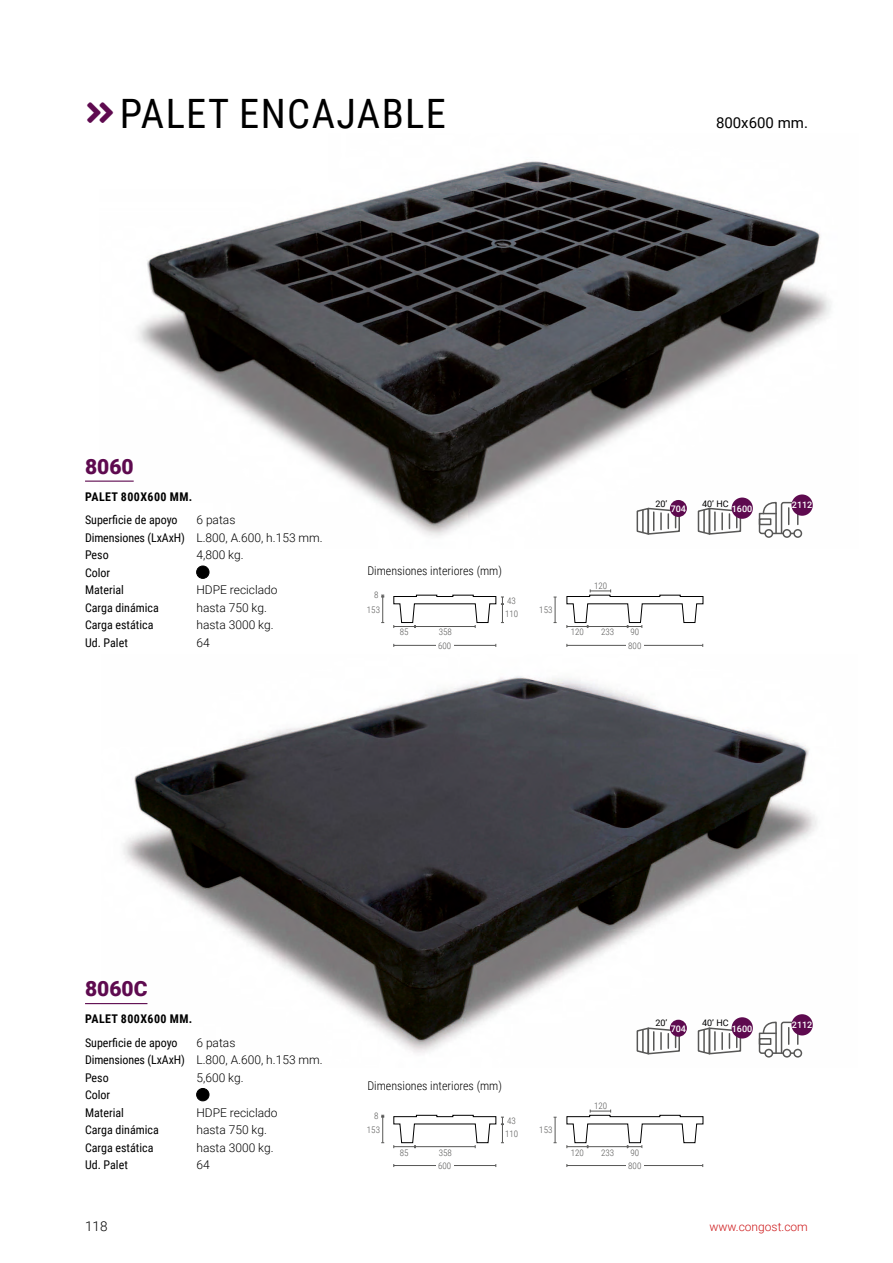
<style>
.page{position:relative;width:893px;height:1263px;background:#fff}
.page>*{position:absolute;margin:0;border:0;box-sizing:border-box;transform-origin:0 0}
.t1{font:40.5px "Roboto Condensed";letter-spacing:.035em;color:#000}
.t2{font:900 21px "Roboto";color:#5e0a4f}
.t3{font:15px "Roboto";color:#000}
.t4{font:300 13.5px "Roboto";color:#000}
.t5{font:300 12px/17.5px "Roboto";color:#000}
.t6{font:12px/17.5px "Roboto Condensed";color:#000}
.t7{font:300 12px "Roboto Condensed";color:#000}
.t8{font:700 12px "Roboto Condensed";letter-spacing:.035em;color:#000}
.t9{font:300 12px "Roboto";color:#cd1719}
.t10{font:300 9px "Roboto Condensed";color:#575756}
.t11{font:500 9px "Roboto";color:#fff}
.t12{font:9px "Roboto";color:#000}
.s1{font-family:"Roboto Condensed";font-weight:400}
</style>
<div class="page">
<img style="left:99px;top:161px;width:732px;height:377px">
<img style="left:101px;top:676px;width:716px;height:382px">
<hr style="left:567px;top:1165px;width:136px;height:1px;background:#575756">
<div style="left:626px;top:1162px;width:18px;height:7px;background:#fff"></div>
<svg style="left:566px;top:1109px;width:138px;height:39px"></svg>
<svg style="left:554px;top:1117px;width:3px;height:26px"></svg>
<hr style="left:567px;top:645px;width:136px;height:1px;background:#575756">
<div style="left:626px;top:642px;width:18px;height:7px;background:#fff"></div>
<svg style="left:566px;top:589px;width:138px;height:39px"></svg>
<svg style="left:554px;top:597px;width:3px;height:26px"></svg>
<hr style="left:394px;top:645px;width:102px;height:1px;background:#575756">
<div style="left:436px;top:642px;width:18px;height:7px;background:#fff"></div>
<svg style="left:393px;top:594px;width:111px;height:34px"></svg>
<svg style="left:381px;top:595px;width:3px;height:28px"></svg>
<hr style="left:394px;top:1165px;width:102px;height:1px;background:#575756">
<div style="left:436px;top:1162px;width:18px;height:7px;background:#fff"></div>
<svg style="left:393px;top:1114px;width:111px;height:34px"></svg>
<svg style="left:381px;top:1115px;width:3px;height:28px"></svg>
<hr style="left:85px;top:481px;width:49px;height:1px;background:#5e0a4f">
<div style="left:197px;top:566px;width:12px;height:12px;background:#000;border-radius:50%"></div>
<div style="left:196px;top:566px;width:13px;height:13px;border:1px solid #000;border-radius:50%"></div>
<hr style="left:85px;top:1003px;width:62px;height:1px;background:#5e0a4f">
<div style="left:197px;top:1088px;width:12px;height:13px;background:#000;border-radius:50%"></div>
<div style="left:196px;top:1088px;width:13px;height:13px;border:1px solid #000;border-radius:50%"></div>
<div style="left:764px;top:529px;width:9px;height:9px;border:1px solid #575756;border-radius:4px"></div>
<div style="left:782px;top:529px;width:9px;height:9px;border:1px solid #575756;border-radius:4px"></div>
<div style="left:793px;top:529px;width:9px;height:9px;border:1px solid #575756;border-radius:4px"></div>
<svg style="left:758px;top:501px;width:45px;height:34px"></svg>
<div style="left:791px;top:494px;width:22px;height:22px;background:#5e0a4f;border-radius:50%"></div>
<svg style="left:635px;top:507px;width:46px;height:29px"></svg>
<div style="left:670px;top:500px;width:17px;height:17px;background:#5e0a4f;border-radius:50%"></div>
<svg style="left:697px;top:507px;width:45px;height:29px"></svg>
<div style="left:732px;top:497px;width:21px;height:22px;background:#5e0a4f;border-radius:50%"></div>
<div style="left:764px;top:1049px;width:9px;height:8px;border:1px solid #575756;border-radius:4px"></div>
<div style="left:782px;top:1049px;width:9px;height:8px;border:1px solid #575756;border-radius:4px"></div>
<div style="left:793px;top:1049px;width:9px;height:8px;border:1px solid #575756;border-radius:4px"></div>
<svg style="left:758px;top:1021px;width:45px;height:34px"></svg>
<div style="left:791px;top:1014px;width:22px;height:21px;background:#5e0a4f;border-radius:50%"></div>
<svg style="left:635px;top:1026px;width:46px;height:29px"></svg>
<div style="left:670px;top:1020px;width:17px;height:17px;background:#5e0a4f;border-radius:50%"></div>
<svg style="left:697px;top:1026px;width:45px;height:29px"></svg>
<div style="left:732px;top:1017px;width:21px;height:21px;background:#5e0a4f;border-radius:50%"></div>
<h1 class="t1" style="left:120px;top:85px;width:328px">PALET ENCAJABLE</h1>
<p class="t3" style="left:716px;top:112px;width:93px">800x600 mm.</p>
<h2 class="t2" style="left:85px;top:452px;width:50px">8060</h2>
<p class="t8" style="left:85px;top:488px;width:108px">PALET 800X600 MM.</p>
<p class="t6" style="left:85px;top:511px;width:94px">Superficie de apoyo</p>
<p class="t5" style="left:85px;top:511px;width:239px;text-indent:111px">6 patas<br><span class="s1">Dimensiones (LxAxH)</span> L.800, A.600, h.153 mm.</p>
<p class="t6" style="left:85px;top:546px;width:25px">Peso</p>
<p class="t5" style="left:196px;top:546px;width:49px">4,800 kg.</p>
<p class="t6" style="left:85px;top:563px;width:40px">Color<br>Material</p>
<p class="t5" style="left:196px;top:581px;width:83px">HDPE reciclado</p>
<p class="t6" style="left:85px;top:598px;width:75px">Carga dinámica</p>
<p class="t5" style="left:196px;top:598px;width:72px">hasta 750 kg.</p>
<p class="t6" style="left:85px;top:616px;width:70px">Carga estática</p>
<p class="t5" style="left:196px;top:616px;width:79px">hasta 3000 kg.</p>
<p class="t6" style="left:85px;top:633px;width:44px">Ud. Palet</p>
<p class="t5" style="left:196px;top:633px;width:15px">64</p>
<p class="t12" style="left:655px;top:497px;width:13px">20’</p>
<p class="t11" style="left:671px;top:502px;width:17px">704</p>
<p class="t12" style="left:702px;top:497px;width:28px">40’ HC</p>
<p class="t11" style="left:732px;top:502px;width:22px">1600</p>
<p class="t7" style="left:367px;top:562px;width:136px">Dimensiones interiores (mm)</p>
<p class="t10" style="left:374px;top:589px;width:6px">8</p>
<p class="t10" style="left:507px;top:594px;width:10px">43</p>
<p class="t10" style="left:367px;top:603px;width:15px">153</p>
<p class="t10" style="left:539px;top:603px;width:15px">153</p>
<p class="t10" style="left:438px;top:639px;width:15px">600</p>
<p class="t10" style="left:505px;top:607px;width:15px">110</p>
<p class="t10" style="left:400px;top:626px;width:10px">85</p>
<p class="t10" style="left:439px;top:626px;width:15px">358</p>
<p class="t10" style="left:594px;top:580px;width:15px">120</p>
<p class="t10" style="left:571px;top:626px;width:15px">120</p>
<p class="t10" style="left:601px;top:626px;width:15px">233</p>
<p class="t10" style="left:630px;top:626px;width:10px">90</p>
<p class="t10" style="left:628px;top:639px;width:15px">800</p>
<p class="t11" style="left:792px;top:499px;width:22px">2112</p>
<h2 class="t2" style="left:85px;top:974px;width:64px">8060C</h2>
<p class="t8" style="left:85px;top:1011px;width:108px">PALET 800X600 MM.</p>
<p class="t6" style="left:85px;top:1033px;width:94px">Superficie de apoyo</p>
<p class="t5" style="left:85px;top:1033px;width:239px;text-indent:111px">6 patas<br><span class="s1">Dimensiones (LxAxH)</span> L.800, A.600, h.153 mm.</p>
<p class="t6" style="left:85px;top:1068px;width:25px">Peso</p>
<p class="t5" style="left:196px;top:1068px;width:49px">5,600 kg.</p>
<p class="t6" style="left:85px;top:1086px;width:40px">Color<br>Material</p>
<p class="t5" style="left:196px;top:1103px;width:83px">HDPE reciclado</p>
<p class="t6" style="left:85px;top:1121px;width:75px">Carga dinámica</p>
<p class="t5" style="left:196px;top:1121px;width:72px">hasta 750 kg.</p>
<p class="t6" style="left:85px;top:1138px;width:70px">Carga estática</p>
<p class="t5" style="left:196px;top:1138px;width:79px">hasta 3000 kg.</p>
<p class="t6" style="left:85px;top:1156px;width:44px">Ud. Palet</p>
<p class="t5" style="left:196px;top:1156px;width:15px">64</p>
<p class="t7" style="left:367px;top:1077px;width:136px">Dimensiones interiores (mm)</p>
<p class="t10" style="left:374px;top:1109px;width:6px">8</p>
<p class="t10" style="left:367px;top:1124px;width:15px">153</p>
<p class="t10" style="left:400px;top:1146px;width:10px">85</p>
<p class="t10" style="left:439px;top:1146px;width:15px">358</p>
<p class="t10" style="left:438px;top:1159px;width:15px">600</p>
<p class="t10" style="left:507px;top:1114px;width:10px">43</p>
<p class="t10" style="left:505px;top:1127px;width:15px">110</p>
<p class="t12" style="left:655px;top:1017px;width:13px">20’</p>
<p class="t11" style="left:671px;top:1022px;width:17px">704</p>
<p class="t12" style="left:702px;top:1017px;width:28px">40’ HC</p>
<p class="t11" style="left:732px;top:1022px;width:22px">1600</p>
<p class="t10" style="left:539px;top:1124px;width:15px">153</p>
<p class="t10" style="left:594px;top:1100px;width:15px">120</p>
<p class="t10" style="left:571px;top:1146px;width:15px">120</p>
<p class="t10" style="left:601px;top:1146px;width:15px">233</p>
<p class="t10" style="left:630px;top:1146px;width:10px">90</p>
<p class="t10" style="left:628px;top:1159px;width:15px">800</p>
<p class="t11" style="left:792px;top:1018px;width:22px">2112</p>
<p class="t4" style="left:85px;top:1217px;width:24px">118</p>
<p class="t9" style="left:709px;top:1218px;width:100px">www.congost.com</p>
</div>
